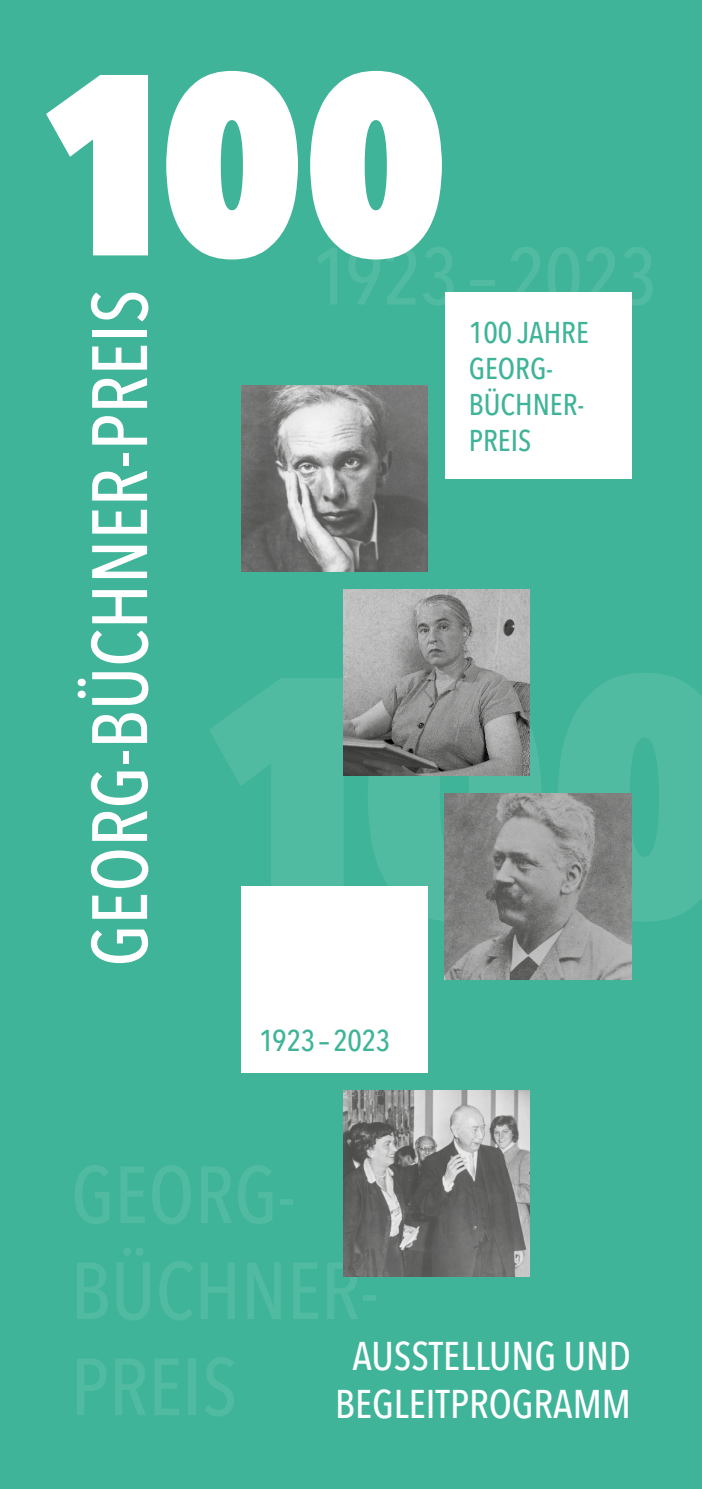
<style>
.page{position:relative;width:702px;height:1489px;background:#fff}
.page>*{position:absolute;margin:0;border:0;box-sizing:border-box;transform-origin:0 0}
.t1{font:500 77.5px "Avenir Next Condensed";color:#fff}
.t2{font:500 40px/48px "Avenir Next Condensed";color:#fff;text-align:center}
.t3{font:500 30px/36px "Avenir Next Condensed";color:#3fb498}
</style>
<div class="page">
<div style="left:0;top:0;width:702px;height:1488px;background:#3fb498"></div>
<svg style="left:210px;top:678px;width:134px;height:208px"></svg>
<svg style="left:368px;top:672px;width:173px;height:249px;fill:#51bba2"></svg>
<svg style="left:558px;top:673px;width:144px;height:248px"></svg>
<svg style="left:46px;top:75px;width:102px;height:180px"></svg>
<svg style="left:166px;top:71px;width:132px;height:188px"></svg>
<svg style="left:310px;top:71px;width:132px;height:188px"></svg>
<img style="left:241px;top:385px;width:186px;height:186px">
<img style="left:343px;top:1090px;width:186px;height:186px">
<img style="left:343px;top:589px;width:186px;height:186px">
<img style="left:445px;top:793px;width:186px;height:186px">
<div style="left:445px;top:292px;width:186px;height:186px;background:#fff"></div>
<div style="left:241px;top:886px;width:186px;height:186px;background:#fff"></div>
<h1 class="t1" style="left:73px;top:966px;width:678px;rotate:-90deg">GEORG-BÜCHNER-PREIS</h1>
<p class="t3" style="left:469px;top:314px;width:121px">100 JAHRE<br>GEORG-<br>BÜCHNER-<br>PREIS</p>
<p class="t3" style="left:259px;top:1022px;width:133px">1923 – 2023</p>
<h2 class="t2" style="left:335px;top:1331px;width:297px">AUSSTELLUNG UND<br>BEGLEITPROGRAMM</h2>
</div>
